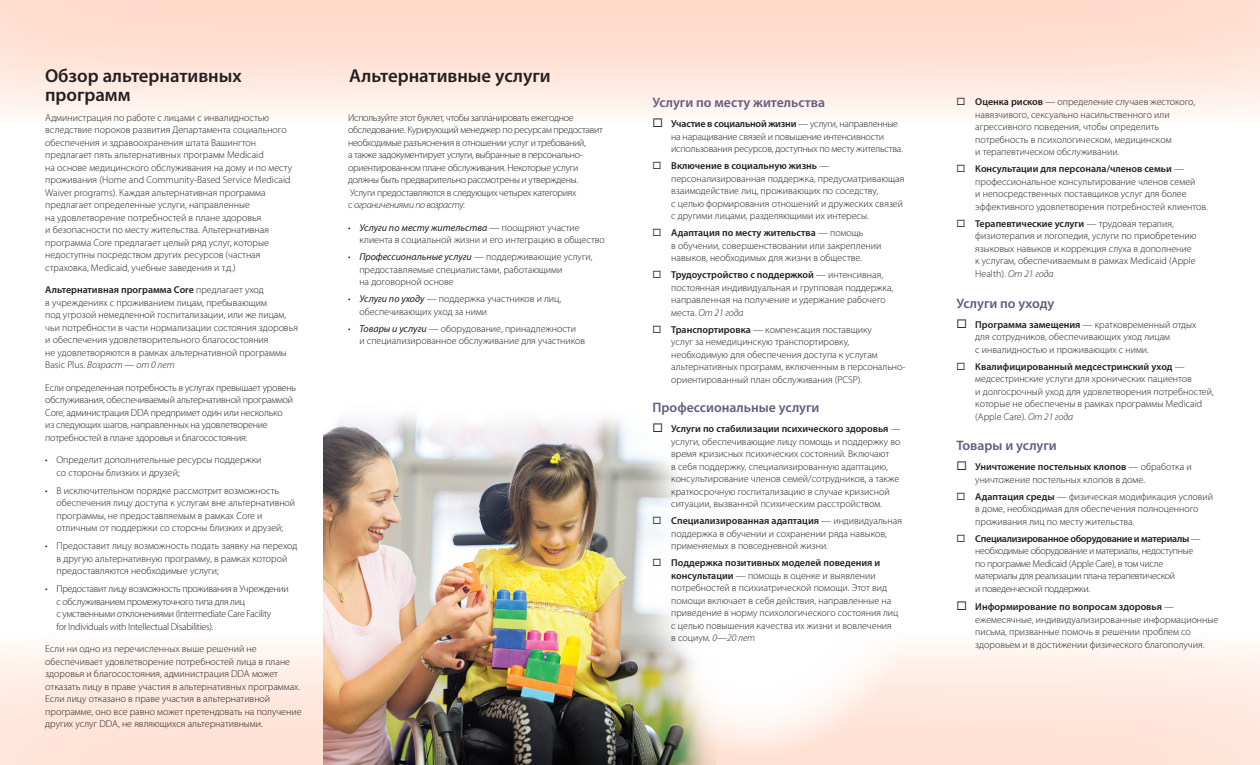
<style>
.page{position:relative;width:1260px;height:765px;background:#fff}
.page>*{position:absolute;margin:0;border:0;box-sizing:border-box;transform-origin:0 0}
.Body_text{font:600 18.75px/18.8px "Myriad Pro";color:#231f20}
.t1{font:600 13.75px "Myriad Pro";color:#665a81}
.List_Paragraph{font:300 10px/12.5px "Myriad Pro";color:#231f20}
.List_Paragraph-2{font:300 10px/12.5px "Myriad Pro";letter-spacing:-.03em;color:#231f20}
.Indent_Body{font:300 10px/12.5px "Myriad Pro";color:#231f20}
.List_Paragraph-3{font:300 10px/12.5px "Myriad Pro";letter-spacing:-.02em;color:#231f20}
.s1{font-weight:600}
.s2{font-style:italic}
.s3{font-weight:400;font-style:italic}
</style>
<div class="page">
<div style="left:0;top:631px;width:1260px;height:134px;background:linear-gradient(to bottom,#fff9f6,#ffddcf)"></div>
<div style="left:0;top:0;width:1260px;height:125px;background:linear-gradient(to bottom,#ffd4c1,#fff7f4)"></div>
<div style="left:594px;top:402px;width:324px;height:355px;background:#fff;border-radius:50%"></div>
<img style="left:323px;top:415px;width:409px;height:350px">
<svg style="left:663px;top:432px;width:12px;height:1px"></svg>
<p class="Body_text" style="left:45px;top:67px;width:198px">Обзор альтернативных программ</p>
<p class="List_Paragraph" style="left:45px;top:111px;width:248px">Администрация по работе с лицами с инвалидностью вследствие пороков развития Департамента социального обеспечения и здравоохранения штата Вашингтон предлагает пять альтернативных программ Medicaid<br>на основе медицинского обслуживания на дому и по месту проживания (Home and Community-Based Service Medicaid Waiver programs). Каждая альтернативная программа предлагает определенные услуги, направленные<br>на удовлетворение потребностей в плане здоровья<br>и безопасности по месту жительства. Альтернативная программа Core предлагает целый ряд услуг, которые недоступны посредством других ресурсов (частная страховка, Medicaid, учебные заведения и т.д.)</p>
<p class="List_Paragraph" style="left:45px;top:284px;width:254px"><span class="s1">Альтернативная программа Core</span> предлагает уход<br>в учреждениях с проживанием лицам, пребывающим<br>под угрозой немедленной госпитализации, или же лицам, чьи потребности в части нормализации состояния здоровья и обеспечения удовлетворительного благосостояния<br>не удовлетворяются в рамках альтернативной программы Basic Plus. <span class="s2">Возраст — от 0 лет</span></p>
<p class="List_Paragraph-3" style="left:45px;top:381px;width:252px">Если определенная потребность в услугах превышает уровень обслуживания, обеспечиваемый альтернативной программой Core, администрация DDA предпримет один или несколько<br>из следующих шагов, направленных на удовлетворение потребностей в плане здоровья и благосостояния:</p>
<p class="List_Paragraph" style="left:57px;top:454px;width:206px;text-indent:-11px">• Определит дополнительные ресурсы поддержки со стороны близких и друзей;</p>
<p class="List_Paragraph" style="left:57px;top:484px;width:240px;text-indent:-11px">• В исключительном порядке рассмотрит возможность обеспечения лицу доступа к услугам вне альтернативной программы, не предоставляемым в рамках Core и отличным от поддержки со стороны близких и друзей;</p>
<p class="List_Paragraph" style="left:57px;top:540px;width:243px;text-indent:-11px">• Предоставит лицу возможность подать заявку на переход в другую альтернативную программу, в рамках которой предоставляются необходимые услуги;</p>
<p class="List_Paragraph-2" style="left:57px;top:583px;width:234px;text-indent:-11px">• Предоставит лицу возможность проживания в Учреждении с обслуживанием промежуточного типа для лиц<br>с умственными отклонениями (Intermediate Care Facility<br>for Individuals with Intellectual Disabilities).</p>
<p class="List_Paragraph" style="left:45px;top:643px;width:258px">Если ни одно из перечисленных выше решений не обеспечивает удовлетворение потребностей лица в плане здоровья и благосостояния, администрация DDA может отказать лицу в праве участия в альтернативных программах.<br>Если лицу отказано в праве участия в альтернативной программе, оно все равно может претендовать на получение других услуг DDA, не являющихся альтернативными.</p>
<p class="Body_text" style="left:349px;top:67px;width:203px">Альтернативные услуги</p>
<p class="List_Paragraph-2" style="left:348px;top:111px;width:256px">Используйте этот буклет, чтобы запланировать ежегодное обследование. Курирующий менеджер по ресурсам предоставит необходимые разъяснения в отношении услуг и требований,<br>а также задокументирует услуги, выбранные в персонально&shy;ориентированном плане обслуживания. Некоторые услуги должны быть предварительно рассмотрены и утверждены.<br>Услуги предоставляются в следующих четырех категориях<br>с <span class="s2">ограничениями по возрасту</span>:</p>
<p class="Indent_Body" style="left:359px;top:221px;width:247px;text-indent:-11px">• <span class="s3">Услуги по месту жительства</span> — поощряют участие клиента в социальной жизни и его интеграцию в общество</p>
<p class="Indent_Body" style="left:359px;top:251px;width:235px;text-indent:-11px">• <span class="s3">Профессиональные услуги</span> — поддерживающие услуги, предоставляемые специалистами, работающими<br>на договорной основе</p>
<p class="Indent_Body" style="left:359px;top:293px;width:203px;text-indent:-11px">• <span class="s3">Услуги по уходу</span> — поддержка участников и лиц, обеспечивающих уход за ними</p>
<p class="Indent_Body" style="left:359px;top:322px;width:227px;text-indent:-11px">• <span class="s3">Товары и услуги</span> — оборудование, принадлежности<br>и специализированное обслуживание для участников</p>
<p class="t1" style="left:652px;top:95px;width:174px">Услуги по месту жительства</p>
<p class="List_Paragraph-3" style="left:671px;top:118px;width:233px;text-indent:-19px">◻ <span class="s1">Участие в социальной жизни</span> — услуги, направленные на наращивание связей и повышение интенсивности использования ресурсов, доступных по месту жительства.</p>
<p class="List_Paragraph" style="left:671px;top:160px;width:235px;text-indent:-19px">◻ <span class="s1">Включение в социальную жизнь</span> — персонализированная поддержка, предусматривающая взаимодействие лиц, проживающих по соседству,<br>с целью формирования отношений и дружеских связей с другими лицами, разделяющими их интересы.</p>
<p class="List_Paragraph" style="left:671px;top:227px;width:212px;text-indent:-19px">◻ <span class="s1">Адаптация по месту жительства</span> — помощь<br>в обучении, совершенствовании или закреплении навыков, необходимых для жизни в обществе.</p>
<p class="List_Paragraph" style="left:671px;top:269px;width:224px;text-indent:-19px">◻ <span class="s1">Трудоустройство с поддержкой</span> — интенсивная, постоянная индивидуальная и групповая поддержка, направленная на получение и удержание рабочего места. <span class="s2">От 21 года</span></p>
<p class="Indent_Body" style="left:671px;top:323px;width:236px;text-indent:-19px">◻ <span class="s1">Транспортировка</span> — компенсация поставщику<br>услуг за немедицинскую транспортировку, необходимую для обеспечения доступа к услугам альтернативных программ, включенным в персонально&shy;ориентированный план обслуживания (PCSP).</p>
<p class="t1" style="left:652px;top:400px;width:169px">Профессиональные услуги</p>
<p class="List_Paragraph" style="left:671px;top:423px;width:231px;text-indent:-19px">◻ <span class="s1">Услуги по стабилизации психического здоровья</span> — услуги, обеспечивающие лицу помощь и поддержку во время кризисных психических состояний. Включают<br>в себя поддержку, специализированную адаптацию, консультирование членов семей/сотрудников, а также краткосрочную госпитализацию в случае кризисной ситуации, вызванной психическим расстройством.</p>
<p class="List_Paragraph" style="left:671px;top:515px;width:232px;text-indent:-19px">◻ <span class="s1">Специализированная адаптация</span> — индивидуальная поддержка в обучении и сохранении ряда навыков, применяемых в повседневной жизни.</p>
<p class="List_Paragraph" style="left:671px;top:557px;width:229px;text-indent:-19px">◻ <span class="s1">Поддержка позитивных моделей поведения и консультации</span> — помощь в оценке и выявлении потребностей в психиатрической помощи. Этот вид помощи включает в себя действия, направленные на приведение в норму психологического состояния лиц с целью повышения качества их жизни и вовлечения в социум. <span class="s2">0—20 лет</span></p>
<p class="List_Paragraph" style="left:975px;top:96px;width:222px;text-indent:-19px">◻ <span class="s1">Оценка рисков</span> — определение случаев жестокого, навязчивого, сексуально насильственного или агрессивного поведения, чтобы определить потребность в психологическом, медицинском<br>и терапевтическом обслуживании.</p>
<p class="List_Paragraph" style="left:975px;top:163px;width:234px;text-indent:-19px">◻ <span class="s1">Консультации для персонала/членов семьи</span> — профессиональное консультирование членов семей<br>и непосредственных поставщиков услуг для более эффективного удовлетворения потребностей клиентов.</p>
<p class="List_Paragraph" style="left:975px;top:217px;width:223px;text-indent:-19px">◻ <span class="s1">Терапевтические услуги</span> — трудовая терапия, физиотерапия и логопедия, услуги по приобретению языковых навыков и коррекция слуха в дополнение к услугам, обеспечиваемым в рамках Medicaid (Apple Health). <span class="s2">От 21 года</span></p>
<p class="t1" style="left:957px;top:296px;width:99px">Услуги по уходу</p>
<p class="List_Paragraph" style="left:975px;top:318px;width:223px;text-indent:-19px">◻ <span class="s1">Программа замещения</span> — кратковременный отдых для сотрудников, обеспечивающих уход лицам<br>с инвалидностью и проживающих с ними.</p>
<p class="List_Paragraph" style="left:975px;top:360px;width:240px;text-indent:-19px">◻ <span class="s1">Квалифицированный медсестринский уход</span> — медсестринские услуги для хронических пациентов<br>и долгосрочный уход для удовлетворения потребностей, которые не обеспечены в рамках программы Medicaid (Apple Care). <span class="s2">От 21 года</span></p>
<p class="t1" style="left:957px;top:438px;width:102px">Товары и услуги</p>
<p class="List_Paragraph" style="left:975px;top:461px;width:218px;text-indent:-19px">◻ <span class="s1">Уничтожение постельных клопов</span> — обработка и уничтожение постельных клопов в доме.</p>
<p class="List_Paragraph" style="left:975px;top:490px;width:239px;text-indent:-19px">◻ <span class="s1">Адаптация среды</span> — физическая модификация условий в доме, необходимая для обеспечения полноценного проживания лиц по месту жительства.</p>
<p class="List_Paragraph-2" style="left:975px;top:532px;width:227px;text-indent:-19px">◻ <span class="s1">Специализированное оборудование и материалы</span> — необходимые оборудование и материалы, недоступные по программе Medicaid (Apple Care), в том числе материалы для реализации плана терапевтической<br>и поведенческой поддержки.</p>
<p class="List_Paragraph" style="left:975px;top:601px;width:244px;text-indent:-19px">◻ <span class="s1">Информирование по вопросам здоровья</span> — ежемесячные, индивидуализированные информационные письма, призванные помочь в решении проблем со здоровьем и в достижении физического благополучия.</p>
</div>
